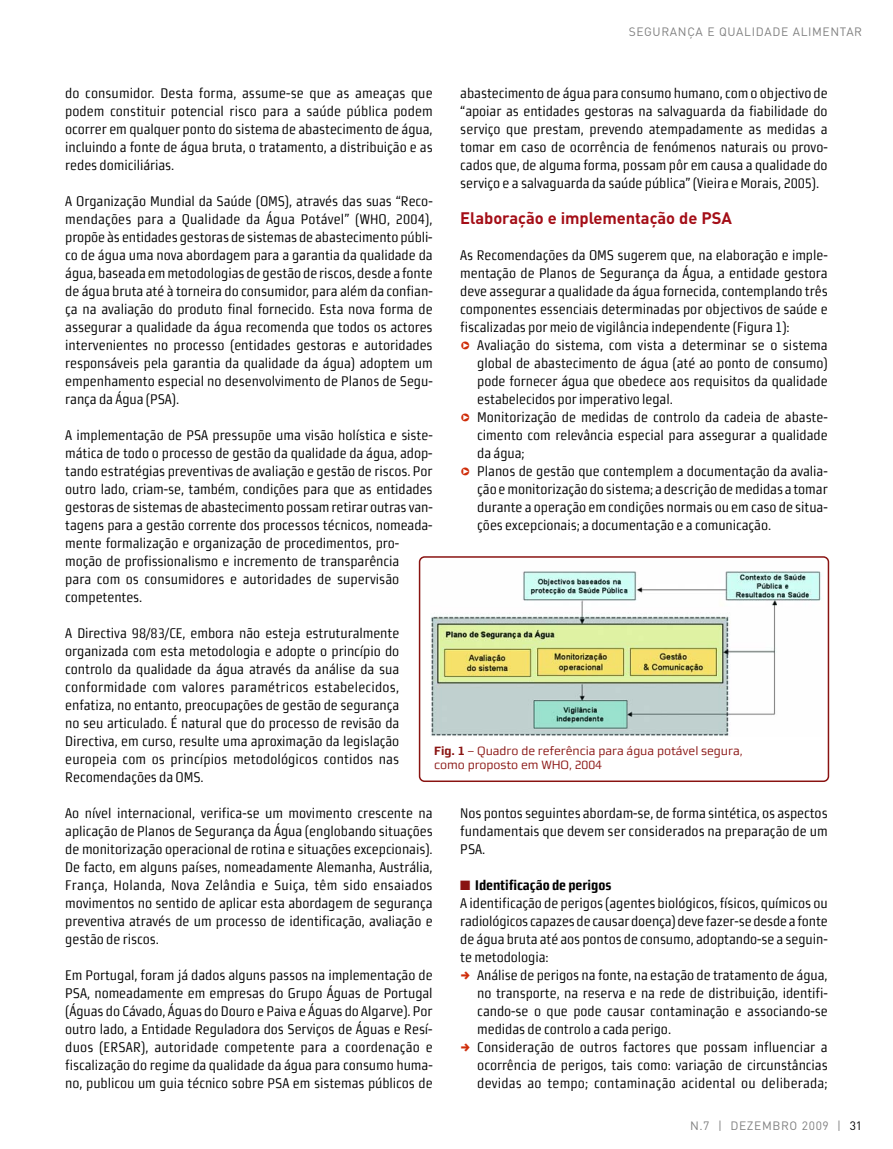
<style>
.page{position:relative;width:893px;height:1149px;background:#fff}
.page>*{position:absolute;margin:0;border:0;box-sizing:border-box;transform-origin:0 0}
.t1{font:700 16.5px "DIN";letter-spacing:-.005em;color:#a40e17}
.t2{font:13.95px/18px "Morgan Sn Cn Lining";letter-spacing:-.005em;color:#000;text-align:justify}
.t3{font:12px/13.5px "Morgan Sn Lining";letter-spacing:-.005em;color:#891311}
.t4{font:12px "DIN";letter-spacing:.05em;color:#808080}
.s1{color:#cf2d0a}
.s2{font-weight:700}
.s3{color:#891311}
.s4{color:#000}
</style>
<div class="page">
<svg style="left:419px;top:556px;width:410px;height:225px"></svg>
<p class="t4" style="left:629px;top:28px;width:235px">SEGURANÇA E QUALIDADE ALIMENTAR</p>
<p class="t2" style="left:460px;top:84px;width:369px">abastecimento de água para consumo humano, com o objectivo de “apoiar as entidades gestoras na salvaguarda da fiabilidade do serviço que prestam, prevendo atempadamente as medidas a tomar em caso de ocorrência de fenómenos naturais ou provo&shy;cados que, de alguma forma, possam pôr em causa a qualidade do serviço e a salvaguarda da saúde pública” (Vieira e Morais, 2005).</p>
<p class="t1" style="left:460px;top:212px;width:273px">Elaboração e implementação de PSA</p>
<p class="t2" style="left:460px;top:246px;width:369px">As Recomendações da OMS sugerem que, na elaboração e imple&shy;mentação de Planos de Segurança da Água, a entidade gestora deve assegurar a qualidade da água fornecida, contemplando três componentes essenciais determinadas por objectivos de saúde e fiscalizadas por meio de vigilância independente (Figura 1):</p>
<p class="t2" style="left:477px;top:336px;width:352px;text-indent:-17px"><span class="s1">❑</span> Avaliação do sistema, com vista a determinar se o sistema global de abastecimento de água (até ao ponto de consumo) pode fornecer água que obedece aos requisitos da qualidade estabelecidos por imperativo legal.</p>
<p class="t2" style="left:477px;top:408px;width:352px;text-indent:-17px"><span class="s1">❑</span> Monitorização de medidas de controlo da cadeia de abaste&shy;cimento com relevância especial para assegurar a qualidade da água;</p>
<p class="t2" style="left:477px;top:462px;width:352px;text-indent:-17px"><span class="s1">❑</span> Planos de gestão que contemplem a documentação da avalia&shy;ção e monitorização do sistema; a descrição de medidas a tomar durante a operação em condições normais ou em caso de situa&shy;ções excepcionais; a documentação e a comunicação.</p>
<p class="t2" style="left:65px;top:84px;width:369px">do consumidor. Desta forma, assume-se que as ameaças que podem constituir potencial risco para a saúde pública podem ocorrer em qualquer ponto do sistema de abastecimento de água, incluindo a fonte de água bruta, o tratamento, a distribuição e as redes domiciliárias.</p>
<p class="t2" style="left:65px;top:192px;width:369px">A Organização Mundial da Saúde (OMS), através das suas “Reco&shy;mendações para a Qualidade da Água Potável” (WHO, 2004), propõe às entidades gestoras de sistemas de abastecimento públi&shy;co de água uma nova abordagem para a garantia da qualidade da água, baseada em metodologias de gestão de riscos, desde a fonte de água bruta até à torneira do consumidor, para além da confian&shy;ça na avaliação do produto final fornecido. Esta nova forma de assegurar a qualidade da água recomenda que todos os actores intervenientes no processo (entidades gestoras e autoridades responsáveis pela garantia da qualidade da água) adoptem um empenhamento especial no desenvolvimento de Planos de Segu&shy;rança da Água (PSA).</p>
<p class="t2" style="left:65px;top:426px;width:369px;text-align:left">A implementação de PSA pressupõe uma visão holística e siste&shy;mática de todo o processo de gestão da qualidade da água, adop&shy;tando estratégias preventivas de avaliação e gestão de riscos. Por outro lado, criam-se, também, condições para que as entidades gestoras de sistemas de abastecimento possam retirar outras van&shy;tagens para a gestão corrente dos processos técnicos, nomeada&shy;mente formalização e organização de procedimentos, pro&shy;moção de profissionalismo e incremento de transparência<br>para com os consumidores e autoridades de supervisão competentes.</p>
<p class="t2" style="left:65px;top:624px;width:336px">A Directiva 98/83/CE, embora não esteja estruturalmente organizada com esta metodologia e adopte o princípio do controlo da qualidade da água através da análise da sua conformidade com valores paramétricos estabelecidos, enfatiza, no entanto, preocupações de gestão de segurança no seu articulado. É natural que do processo de revisão da Directiva, em curso, resulte uma aproximação da legislação europeia com os princípios metodológicos contidos nas Recomendações da OMS.</p>
<p class="t2" style="left:65px;top:804px;width:369px">Ao nível internacional, verifica-se um movimento crescente na aplicação de Planos de Segurança da Água (englobando situações de monitorização operacional de rotina e situações excepcionais).<br>De facto, em alguns países, nomeadamente Alemanha, Austrália, França, Holanda, Nova Zelândia e Suiça, têm sido ensaiados movimentos no sentido de aplicar esta abordagem de segurança preventiva através de um processo de identificação, avaliação e gestão de riscos.</p>
<p class="t2" style="left:65px;top:966px;width:369px">Em Portugal, foram já dados alguns passos na implementação de PSA, nomeadamente em empresas do Grupo Águas de Portugal (Águas do Cávado, Águas do Douro e Paiva e Águas do Algarve). Por outro lado, a Entidade Reguladora dos Serviços de Águas e Resí&shy;duos (ERSAR), autoridade competente para a coordenação e fiscalização do regime da qualidade da água para consumo huma&shy;no, publicou um guia técnico sobre PSA em sistemas públicos de</p>
<p class="t3" style="left:434px;top:745px;width:310px"><span class="s2">Fig. 1</span> – Quadro de referência para água potável segura, como proposto em WHO, 2004</p>
<p class="t2" style="left:460px;top:804px;width:369px">Nos pontos seguintes abordam-se, de forma sintética, os aspectos fundamentais que devem ser considerados na preparação de um PSA.</p>
<p class="t2" style="left:460px;top:876px;width:369px;text-align:left"><span class="s3">■</span> <span class="s2">Identificação de perigos<br></span>A identificação de perigos (agentes biológicos, físicos, químicos ou radiológicos capazes de causar doença) deve fazer-se desde a fonte de água bruta até aos pontos de consumo, adoptando-se a seguin&shy;te metodologia:</p>
<p class="t2" style="left:477px;top:966px;width:352px;text-align:left">Análise de perigos na fonte, na estação de tratamento de água, no transporte, na reserva e na rede de distribuição, identifi&shy;cando-se o que pode causar contaminação e associando-se medidas de controlo a cada perigo.<br>Consideração de outros factores que possam influenciar a ocorrência de perigos, tais como: variação de circunstâncias devidas ao tempo; contaminação acidental ou deliberada;</p>
<p class="t4" style="left:690px;top:1121px;width:174px">N.7 | DEZEMBRO 2009 | <span class="s4">31</span></p>
</div>
